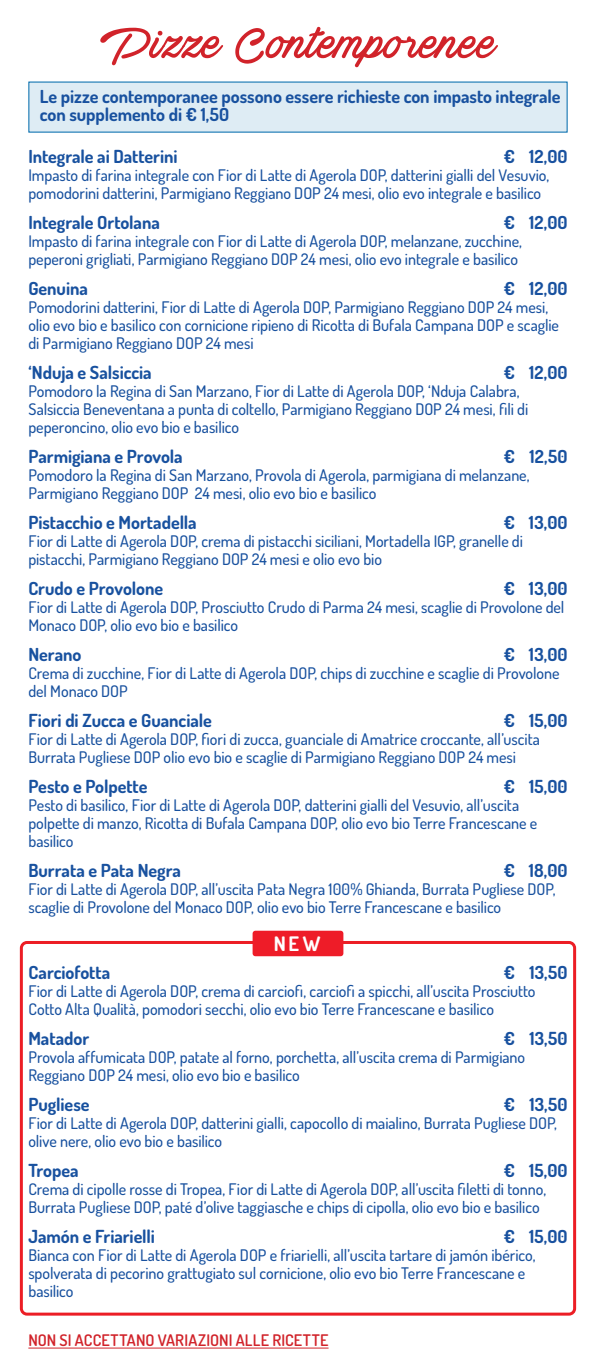
<style>
.page{position:relative;width:596px;height:1361px;background:#fff}
.page>*{position:absolute;margin:0;border:0;box-sizing:border-box;transform-origin:0 0}
.t1{font:50px "Actonia Hand PERSONALUSE";color:#d1232a}
.t2{font:700 20px "Dosis";color:#fff}
.Piatti{font:700 18px/18px "Dosis";color:#18519f}
.Piatti-2{font:500 16px/18px "Dosis";letter-spacing:-.005em;color:#18519f}
.t3{font:600 16px "Dosis";letter-spacing:.01em;color:#d1232a}
</style>
<div class="page">
<div style="left:28px;top:82px;width:539px;height:51px;background:#deecf4"></div>
<div style="left:20px;top:941px;width:555px;height:374px;border:3px solid #ec1e25;border-radius:6px"></div>
<div style="left:252px;top:930px;width:91px;height:26px;background:#ee1c28;border-radius:3px"></div>
<hr style="left:28px;top:1347px;width:300px;height:1px;background:#d1232a">
<p class="t1" style="left:100px;top:18px;width:397px">Pizze Contemporenee</p>
<p class="Piatti" style="left:40px;top:86px;width:522px">Le pizze contemporanee possono essere richieste con impasto integrale con supplemento di € 1,50</p>
<p class="Piatti" style="left:28px;top:146px;width:150px">Integrale ai Datterini</p>
<p class="Piatti" style="left:503px;top:146px;width:65px">€ 12,00</p>
<p class="Piatti-2" style="left:28px;top:165px;width:522px">Impasto di farina integrale con Fior di Latte di Agerola DOP, datterini gialli del Vesuvio, pomodorini datterini, Parmigiano Reggiano DOP 24 mesi, olio evo integrale e basilico</p>
<p class="Piatti" style="left:28px;top:212px;width:133px">Integrale Ortolana</p>
<p class="Piatti" style="left:503px;top:212px;width:65px">€ 12,00</p>
<p class="Piatti-2" style="left:28px;top:231px;width:495px">Impasto di farina integrale con Fior di Latte di Agerola DOP, melanzane, zucchine, peperoni grigliati, Parmigiano Reggiano DOP 24 mesi, olio evo integrale e basilico</p>
<p class="Piatti" style="left:28px;top:278px;width:61px">Genuina</p>
<p class="Piatti" style="left:503px;top:278px;width:65px">€ 12,00</p>
<p class="Piatti-2" style="left:28px;top:297px;width:531px">Pomodorini datterini, Fior di Latte di Agerola DOP, Parmigiano Reggiano DOP 24 mesi, olio evo bio e basilico con cornicione ripieno di Ricotta di Bufala Campana DOP e scaglie di Parmigiano Reggiano DOP 24 mesi</p>
<p class="Piatti" style="left:28px;top:362px;width:125px">‘Nduja e Salsiccia</p>
<p class="Piatti" style="left:503px;top:362px;width:65px">€ 12,00</p>
<p class="Piatti-2" style="left:28px;top:381px;width:501px">Pomodoro la Regina di San Marzano, Fior di Latte di Agerola DOP, ‘Nduja Calabra,<br>Salsiccia Beneventana a punta di coltello, Parmigiano Reggiano DOP 24 mesi, fili di peperoncino, olio evo bio e basilico</p>
<p class="Piatti" style="left:28px;top:446px;width:156px">Parmigiana e Provola</p>
<p class="Piatti" style="left:503px;top:446px;width:65px">€ 12,50</p>
<p class="Piatti-2" style="left:28px;top:465px;width:502px">Pomodoro la Regina di San Marzano, Provola di Agerola, parmigiana di melanzane,<br>Parmigiano Reggiano DOP 24 mesi, olio evo bio e basilico</p>
<p class="Piatti" style="left:28px;top:512px;width:170px">Pistacchio e Mortadella</p>
<p class="Piatti" style="left:503px;top:512px;width:65px">€ 13,00</p>
<p class="Piatti-2" style="left:28px;top:531px;width:496px">Fior di Latte di Agerola DOP, crema di pistacchi siciliani, Mortadella IGP, granelle di pistacchi, Parmigiano Reggiano DOP 24 mesi e olio evo bio</p>
<p class="Piatti" style="left:28px;top:578px;width:136px">Crudo e Provolone</p>
<p class="Piatti" style="left:503px;top:578px;width:65px">€ 13,00</p>
<p class="Piatti-2" style="left:28px;top:597px;width:537px">Fior di Latte di Agerola DOP, Prosciutto Crudo di Parma 24 mesi, scaglie di Provolone del<br>Monaco DOP, olio evo bio e basilico</p>
<p class="Piatti" style="left:28px;top:644px;width:55px">Nerano</p>
<p class="Piatti" style="left:503px;top:644px;width:65px">€ 13,00</p>
<p class="Piatti-2" style="left:28px;top:663px;width:532px">Crema di zucchine, Fior di Latte di Agerola DOP, chips di zucchine e scaglie di Provolone del Monaco DOP</p>
<p class="Piatti" style="left:28px;top:710px;width:185px">Fiori di Zucca e Guanciale</p>
<p class="Piatti" style="left:503px;top:710px;width:65px">€ 15,00</p>
<p class="Piatti-2" style="left:28px;top:729px;width:512px">Fior di Latte di Agerola DOP, fiori di zucca, guanciale di Amatrice croccante, all’uscita<br>Burrata Pugliese DOP olio evo bio e scaglie di Parmigiano Reggiano DOP 24 mesi</p>
<p class="Piatti" style="left:28px;top:776px;width:120px">Pesto e Polpette</p>
<p class="Piatti" style="left:503px;top:776px;width:65px">€ 15,00</p>
<p class="Piatti-2" style="left:28px;top:795px;width:510px">Pesto di basilico, Fior di Latte di Agerola DOP, datterini gialli del Vesuvio, all’uscita polpette di manzo, Ricotta di Bufala Campana DOP, olio evo bio Terre Francescane e basilico</p>
<p class="Piatti" style="left:28px;top:860px;width:154px">Burrata e Pata Negra</p>
<p class="Piatti" style="left:503px;top:860px;width:65px">€ 18,00</p>
<p class="Piatti-2" style="left:28px;top:879px;width:528px">Fior di Latte di Agerola DOP, all’uscita Pata Negra 100% Ghianda, Burrata Pugliese DOP, scaglie di Provolone del Monaco DOP, olio evo bio Terre Francescane e basilico</p>
<p class="t2" style="left:273px;top:929px;width:48px">NEW</p>
<p class="Piatti" style="left:28px;top:962px;width:83px">Carciofotta</p>
<p class="Piatti" style="left:503px;top:962px;width:65px">€ 13,50</p>
<p class="Piatti-2" style="left:28px;top:981px;width:508px">Fior di Latte di Agerola DOP, crema di carciofi, carciofi a spicchi, all’uscita Prosciutto<br>Cotto Alta Qualità, pomodori secchi, olio evo bio Terre Francescane e basilico</p>
<p class="Piatti" style="left:28px;top:1028px;width:62px">Matador</p>
<p class="Piatti" style="left:503px;top:1028px;width:65px">€ 13,50</p>
<p class="Piatti-2" style="left:28px;top:1047px;width:498px">Provola affumicata DOP, patate al forno, porchetta, all’uscita crema di Parmigiano<br>Reggiano DOP 24 mesi, olio evo bio e basilico</p>
<p class="Piatti" style="left:28px;top:1094px;width:63px">Pugliese</p>
<p class="Piatti" style="left:503px;top:1094px;width:65px">€ 13,50</p>
<p class="Piatti-2" style="left:28px;top:1113px;width:530px">Fior di Latte di Agerola DOP, datterini gialli, capocollo di maialino, Burrata Pugliese DOP, olive nere, olio evo bio e basilico</p>
<p class="Piatti" style="left:28px;top:1160px;width:52px">Tropea</p>
<p class="Piatti" style="left:503px;top:1160px;width:65px">€ 15,00</p>
<p class="Piatti-2" style="left:28px;top:1179px;width:519px">Crema di cipolle rosse di Tropea, Fior di Latte di Agerola DOP, all’uscita filetti di tonno,<br>Burrata Pugliese DOP, paté d’olive taggiasche e chips di cipolla, olio evo bio e basilico</p>
<p class="Piatti" style="left:28px;top:1226px;width:128px">Jamón e Friarielli</p>
<p class="Piatti" style="left:503px;top:1226px;width:65px">€ 15,00</p>
<p class="Piatti-2" style="left:28px;top:1245px;width:508px">Bianca con Fior di Latte di Agerola DOP e friarielli, all’uscita tartare di jamón ibérico, spolverata di pecorino grattugiato sul cornicione, olio evo bio Terre Francescane e basilico</p>
<p class="t3" style="left:28px;top:1329px;width:301px">NON SI ACCETTANO VARIAZIONI ALLE RICETTE</p>
</div>
